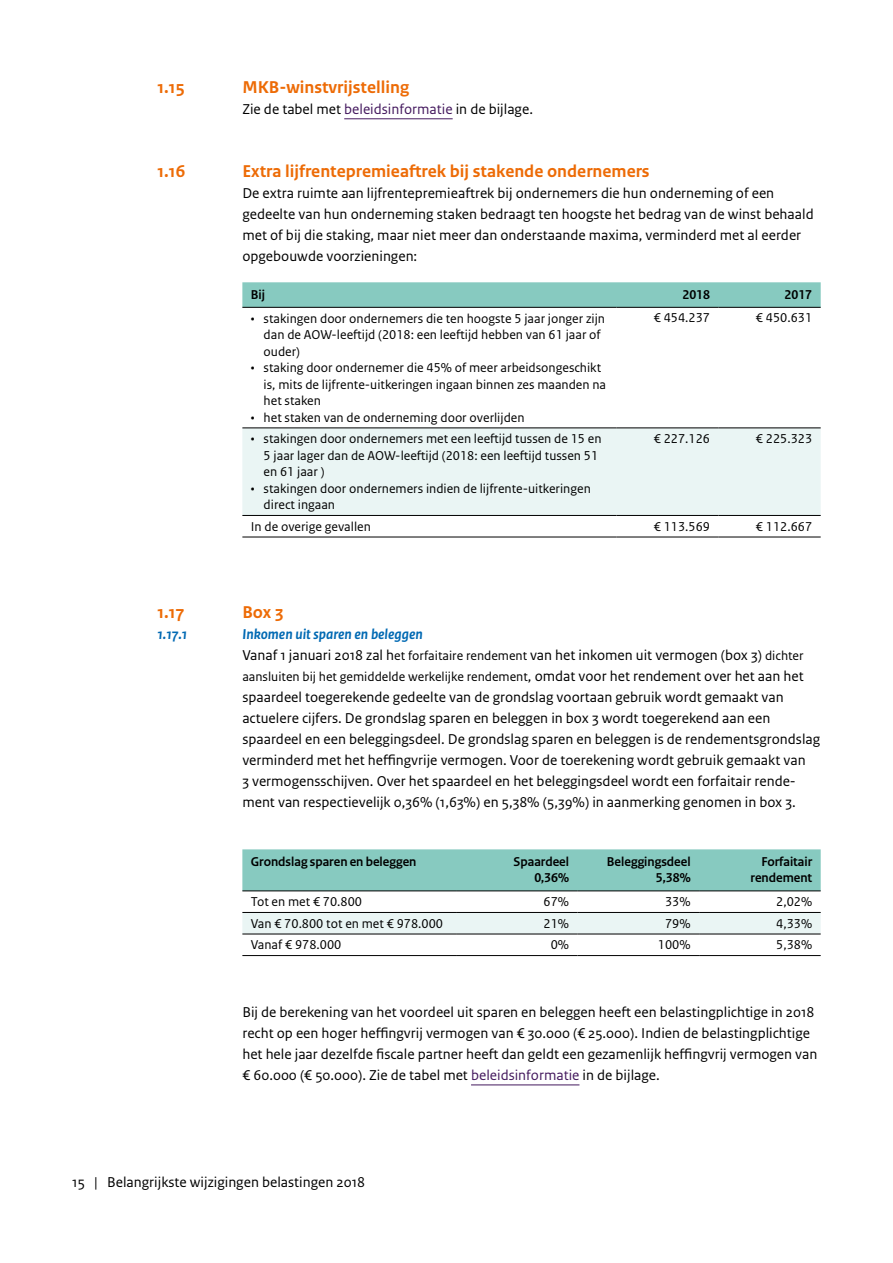
<style>
.page{position:relative;width:893px;height:1263px;background:#fff}
.page>*{position:absolute;margin:0;border:0;box-sizing:border-box;transform-origin:0 0}
.t1{font:700 18px "Rijksoverheid Sans Text";color:#ed6b06}
.t2{font:15px/21px "Rijksoverheid Sans Text";color:#000}
.t3{font:italic 700 15px "Rijksoverheid Sans Text";color:#0069b3}
.t4{font:13.5px/16.5px "Rijksoverheid Sans Text";color:#000}
.t5{font:700 13.5px/16.5px "Rijksoverheid Sans Heading";color:#000;text-align:right}
.s1{color:#44195e}
.s2{font-weight:700;font-style:italic;color:#0069b3}
.s3{font-size:13.5px}
.s4{font-size:15px}
</style>
<div class="page">
<hr style="left:344px;top:118px;width:109px;height:1px;background:#44195e">
<hr style="left:471px;top:1084px;width:108px;height:1px;background:#44195e">
<svg style="left:242px;top:282px;width:579px;height:25px;background:#87c9bf"></svg>
<div style="left:242px;top:428px;width:579px;height:87px;background:#eaf5f4"></div>
<hr style="left:242px;top:307px;width:375px;height:1px;background:#000">
<hr style="left:242px;top:427px;width:375px;height:1px;background:#000">
<hr style="left:617px;top:307px;width:102px;height:1px;background:#000">
<hr style="left:719px;top:307px;width:102px;height:1px;background:#000">
<hr style="left:242px;top:515px;width:375px;height:1px;background:#000">
<hr style="left:242px;top:537px;width:375px;height:1px;background:#000">
<hr style="left:617px;top:427px;width:102px;height:1px;background:#000">
<hr style="left:617px;top:515px;width:102px;height:1px;background:#000">
<hr style="left:617px;top:537px;width:102px;height:1px;background:#000">
<hr style="left:719px;top:427px;width:102px;height:1px;background:#000">
<hr style="left:719px;top:515px;width:102px;height:1px;background:#000">
<hr style="left:719px;top:537px;width:102px;height:1px;background:#000">
<div style="left:242px;top:849px;width:579px;height:41px;background:#87cac0"></div>
<div style="left:242px;top:913px;width:579px;height:21px;background:#eaf5f4"></div>
<hr style="left:242px;top:890px;width:214px;height:1px;background:#000">
<hr style="left:456px;top:890px;width:122px;height:1px;background:#000">
<hr style="left:578px;top:890px;width:121px;height:1px;background:#000">
<hr style="left:699px;top:890px;width:122px;height:1px;background:#000">
<hr style="left:242px;top:912px;width:214px;height:1px;background:#000">
<hr style="left:456px;top:912px;width:122px;height:1px;background:#000">
<hr style="left:578px;top:912px;width:121px;height:1px;background:#000">
<hr style="left:699px;top:912px;width:122px;height:1px;background:#000">
<hr style="left:242px;top:934px;width:214px;height:1px;background:#000">
<hr style="left:456px;top:934px;width:122px;height:1px;background:#000">
<hr style="left:578px;top:934px;width:121px;height:1px;background:#000">
<hr style="left:699px;top:934px;width:122px;height:1px;background:#000">
<hr style="left:242px;top:955px;width:214px;height:1px;background:#000">
<hr style="left:456px;top:955px;width:122px;height:1px;background:#000">
<hr style="left:578px;top:955px;width:121px;height:1px;background:#000">
<hr style="left:699px;top:955px;width:122px;height:1px;background:#000">
<p class="t1" style="left:157px;top:77px;width:29px">1.15</p>
<p class="t1" style="left:242px;top:77px;width:168px">MKB-winstvrijstelling</p>
<p class="t2" style="left:242px;top:99px;width:292px">Zie de tabel met <span class="s1">beleidsinformatie</span> in de bijlage.</p>
<p class="t1" style="left:157px;top:161px;width:29px">1.16</p>
<p class="t1" style="left:242px;top:161px;width:409px">Extra lijfrentepremieaftrek bij stakende ondernemers</p>
<p class="t2" style="left:242px;top:183px;width:573px">De extra ruimte aan lijfrentepremieaftrek bij ondernemers die hun onderneming of een gedeelte van hun onderneming staken bedraagt ten hoogste het bedrag van de winst behaald met of bij die staking, maar niet meer dan onderstaande maxima, verminderd met al eerder opgebouwde voorzieningen:</p>
<p class="t5" style="left:251px;top:286px;width:16px">Bij</p>
<p class="t5" style="left:682px;top:286px;width:29px">2018</p>
<p class="t5" style="left:784px;top:286px;width:29px">2017</p>
<p class="t4" style="left:264px;top:310px;width:343px;text-indent:-13px">• stakingen door ondernemers die ten hoogste 5 jaar jonger zijn dan de AOW-leeftijd (2018: een leeftijd hebben van 61 jaar of ouder)</p>
<p class="t4" style="left:264px;top:360px;width:344px;text-indent:-13px">• staking door ondernemer die 45% of meer arbeidsongeschikt is, mits de lijfrente-uitkeringen ingaan binnen zes maanden na het staken</p>
<p class="t4" style="left:251px;top:409px;width:275px">• het staken van de onderneming door overlijden</p>
<p class="t4" style="left:654px;top:310px;width:58px">€ 454.237</p>
<p class="t4" style="left:756px;top:310px;width:58px">€ 450.631</p>
<p class="t4" style="left:264px;top:431px;width:339px;text-indent:-13px">• stakingen door ondernemers met een leeftijd tussen de 15 en<br>5 jaar lager dan de AOW-leeftijd (2018: een leeftijd tussen 51 en 61 jaar )</p>
<p class="t4" style="left:264px;top:480px;width:329px;text-indent:-13px">• stakingen door ondernemers indien de lijfrente-uitkeringen direct ingaan</p>
<p class="t4" style="left:654px;top:431px;width:58px">€ 227.126</p>
<p class="t4" style="left:756px;top:431px;width:58px">€ 225.323</p>
<p class="t4" style="left:251px;top:518px;width:122px">In de overige gevallen</p>
<p class="t4" style="left:654px;top:518px;width:58px">€ 113.569</p>
<p class="t4" style="left:756px;top:518px;width:58px">€ 112.667</p>
<p class="t1" style="left:157px;top:602px;width:28px">1.17</p>
<p class="t1" style="left:242px;top:602px;width:42px">Box 3</p>
<p class="t3" style="left:157px;top:626px;width:32px">1.17.1</p>
<p class="t2" style="left:242px;top:624px;width:563px"><span class="s2">Inkomen uit sparen en beleggen<br></span>Vanaf 1 januari 2018 zal h<span class="s3">et forfaitaire rendement</span> van het inkomen uit vermogen (box 3) <span class="s3">dichter</span></p>
<p class="t4" style="left:242px;top:669px;width:563px">aansluiten bij het gemiddelde werkelijke rendement<span class="s4">, omdat voor het rendement over het aan het</span></p>
<p class="t2" style="left:242px;top:687px;width:579px">spaardeel toegerekende gedeelte van de grondslag voortaan gebruik wordt gemaakt van actuelere cijfers. De grondslag sparen en beleggen in box 3 wordt toegerekend aan een spaardeel en een beleggingsdeel. De grondslag sparen en beleggen is de rendementsgrondslag verminderd met het heffingvrije vermogen. Voor de toerekening wordt gebruik gemaakt van<br>3 vermogensschijven. Over het spaardeel en het beleggingsdeel wordt een forfaitair rende&shy;ment van respectievelijk 0,36% (1,63%) en 5,38% (5,39%) in aanmerking genomen in box 3.</p>
<p class="t5" style="left:251px;top:853px;width:167px">Grondslag sparen en beleggen</p>
<p class="t5" style="left:514px;top:853px;width:57px">Spaardeel<br>0,36%</p>
<p class="t5" style="left:607px;top:853px;width:85px">Beleggingsdeel<br>5,38%</p>
<p class="t5" style="left:751px;top:853px;width:63px">Forfaitair rendement</p>
<p class="t4" style="left:251px;top:894px;width:113px">Tot en met € 70.800</p>
<p class="t4" style="left:544px;top:894px;width:27px">67%</p>
<p class="t4" style="left:665px;top:894px;width:27px">33%</p>
<p class="t4" style="left:776px;top:894px;width:38px">2,02%</p>
<p class="t4" style="left:251px;top:915px;width:194px">Van € 70.800 tot en met € 978.000</p>
<p class="t4" style="left:544px;top:915px;width:27px">21%</p>
<p class="t4" style="left:665px;top:915px;width:27px">79%</p>
<p class="t4" style="left:776px;top:915px;width:38px">4,33%</p>
<p class="t4" style="left:251px;top:937px;width:92px">Vanaf € 978.000</p>
<p class="t4" style="left:551px;top:937px;width:20px">0%</p>
<p class="t4" style="left:658px;top:937px;width:34px">100%</p>
<p class="t4" style="left:776px;top:937px;width:38px">5,38%</p>
<p class="t2" style="left:242px;top:1002px;width:577px">Bij de berekening van het voordeel uit sparen en beleggen heeft een belastingplichtige in 2018 recht op een hoger heffingvrij vermogen van € 30.000 (€ 25.000). Indien de belastingplichtige het hele jaar dezelfde fiscale partner heeft dan geldt een gezamenlijk heffingvrij vermogen van € 60.000 (€ 50.000). Zie de tabel met <span class="s1">beleidsinformatie</span> in de bijlage.</p>
<p class="t2" style="left:72px;top:1172px;width:294px">15 | Belangrijkste wijzigingen belastingen 2018</p>
</div>
